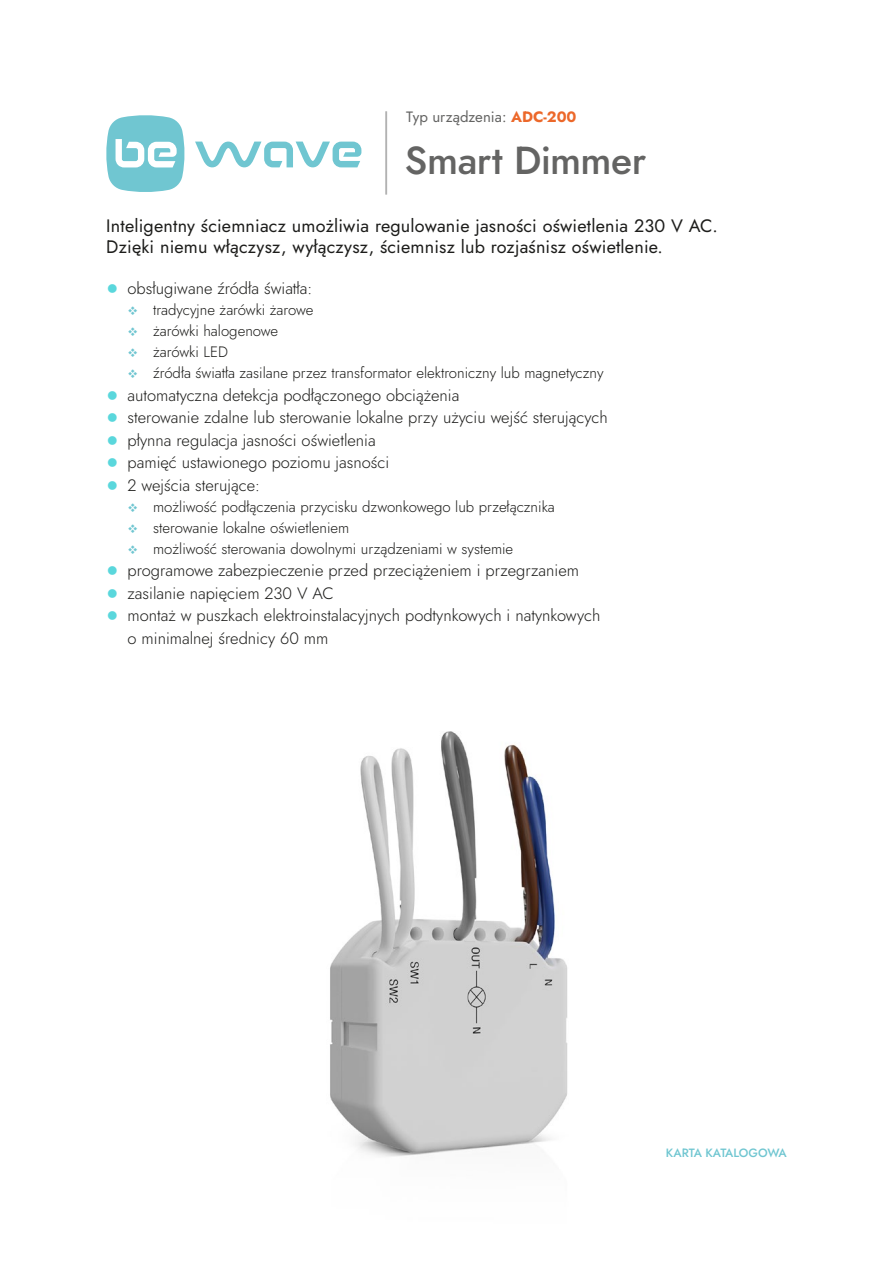
<style>
.page{position:relative;width:893px;height:1263px;background:#fff}
.page>*{position:absolute;margin:0;border:0;box-sizing:border-box;transform-origin:0 0}
.t1{font:500 39px "Jost";letter-spacing:-.01em;color:#646463}
.t2{font:18px/21.6px "Jost";letter-spacing:.01em;color:#1d1d1b}
.t3{font:300 16.5px/22.5px "Jost";color:#1d1d1b}
.t4{font:300 15px/21px "Jost";color:#1d1d1b}
.t5{font:15px "Jost";color:#646463}
.t6{font:500 12px "Jost";color:#70c6d1}
.s1{font-weight:700;color:#ec682a}
</style>
<div class="page">
<img style="left:330px;top:731px;width:238px;height:426px">
<hr style="left:385px;top:111px;width:2px;height:84px;background:#b2b2b2">
<svg style="left:195px;top:142px;width:166px;height:25px"></svg>
<svg style="left:106px;top:115px;width:79px;height:77px"></svg>
<p class="t5" style="left:406px;top:107px;width:172px">Typ urządzenia: <span class="s1">ADC-200</span></p>
<h1 class="t1" style="left:405px;top:134px;width:243px">Smart Dimmer</h1>
<p class="t2" style="left:106px;top:215px;width:613px">Inteligentny ściemniacz umożliwia regulowanie jasności oświetlenia 230 V AC.<br>Dzięki niemu włączysz, wyłączysz, ściemnisz lub rozjaśnisz oświetlenie.</p>
<p class="t3" style="left:128px;top:277px;width:186px">obsługiwane źródła światła:</p>
<p class="t4" style="left:153px;top:299px;width:452px">tradycyjne żarówki żarowe<br>żarówki halogenowe<br>żarówki LED<br>źródła światła zasilane przez transformator elektroniczny lub magnetyczny</p>
<p class="t3" style="left:128px;top:384px;width:482px">automatyczna detekcja podłączonego obciążenia<br>sterowanie zdalne lub sterowanie lokalne przy użyciu wejść sterujących płynna regulacja jasności oświetlenia<br>pamięć ustawionego poziomu jasności<br>2 wejścia sterujące:</p>
<p class="t4" style="left:153px;top:496px;width:403px">możliwość podłączenia przycisku dzwonkowego lub przełącznika sterowanie lokalne oświetleniem<br>możliwość sterowania dowolnymi urządzeniami w systemie</p>
<p class="t3" style="left:128px;top:559px;width:474px">programowe zabezpieczenie przed przeciążeniem i przegrzaniem zasilanie napięciem 230 V AC<br>montaż w puszkach elektroinstalacyjnych podtynkowych i natynkowych o minimalnej średnicy 60 mm</p>
<p class="t6" style="left:666px;top:1144px;width:122px">KARTA KATALOGOWA</p>
</div>
